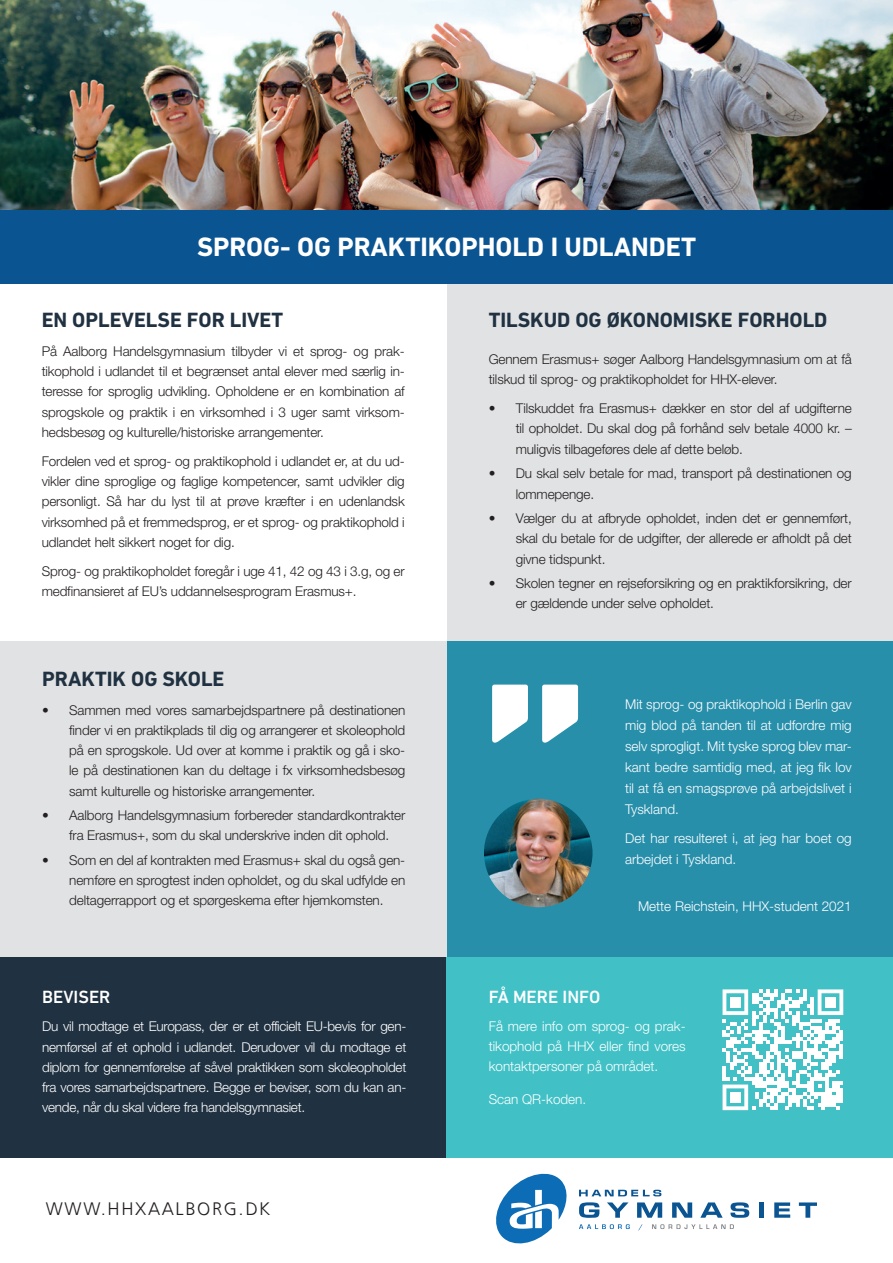
<style>
.page{position:relative;width:893px;height:1263px;background:#fff}
.page>*{position:absolute;margin:0;border:0;box-sizing:border-box;transform-origin:0 0}
.t1{font:900 235.95px "DIN Next LT Pro";color:#fff}
.t2{font:700 27px "DIN Next LT Pro";color:#fff}
.t3{font:700 21px "DIN Next LT Pro";color:#203141}
.t4{font:italic 300 18px "Frutiger LT Com";color:#231f20}
.t5{font:500 18px "DIN Next LT Pro";color:#fff}
.t6{font:300 13.5px/20.2px "Helvetica Neue";letter-spacing:-.01em;color:#231f20;text-align:justify}
.t7{font:300 13.5px/20.2px "Helvetica Neue";color:#fff;text-align:justify}
</style>
<div class="page">
<div style="left:0;top:641px;width:448px;height:316px;background:#e1e2e4"></div>
<div style="left:448px;top:284px;width:445px;height:357px;background:#e1e2e4"></div>
<img style="left:0;top:0;width:893px;height:210px">
<div style="left:0;top:210px;width:893px;height:74px;background:#0a5492"></div>
<div style="left:0;top:957px;width:446px;height:201px;background:#203141"></div>
<svg style="left:579px;top:1202px;width:20px;height:16px"></svg>
<svg style="left:607px;top:1202px;width:21px;height:16px"></svg>
<svg style="left:637px;top:1202px;width:25px;height:16px"></svg>
<svg style="left:672px;top:1202px;width:20px;height:16px"></svg>
<svg style="left:700px;top:1202px;width:23px;height:16px"></svg>
<svg style="left:730px;top:1202px;width:19px;height:16px"></svg>
<div style="left:759px;top:1202px;width:5px;height:16px;background:#0a5492"></div>
<svg style="left:774px;top:1202px;width:16px;height:16px"></svg>
<svg style="left:799px;top:1202px;width:18px;height:16px"></svg>
<svg style="left:579px;top:1224px;width:51px;height:5px"></svg>
<svg style="left:652px;top:1224px;width:82px;height:5px"></svg>
<svg style="left:579px;top:1190px;width:82px;height:6px"></svg>
<svg style="left:496px;top:1174px;width:71px;height:69px"></svg>
<div style="left:446px;top:957px;width:447px;height:201px;background:#41c1c6"></div>
<div style="left:448px;top:641px;width:445px;height:316px;background:#288fab"></div>
<img style="left:484px;top:799px;width:108px;height:108px;border-radius:54px">
<svg style="left:722px;top:989px;width:121px;height:121px"></svg>
<div style="left:730px;top:997px;width:11px;height:11px;background:#fff"></div>
<div style="left:825px;top:997px;width:11px;height:11px;background:#fff"></div>
<div style="left:730px;top:1092px;width:11px;height:11px;background:#fff"></div>
<h2 class="t2" style="left:197px;top:231px;width:501px">SPROG- OG PRAKTIKOPHOLD I UDLANDET</h2>
<h3 class="t3" style="left:42px;top:308px;width:243px">EN OPLEVELSE FOR LIVET</h3>
<p class="t6" style="left:42px;top:341px;width:365px">På Aalborg Handelsgymnasium tilbyder vi et sprog- og prak&shy;tikophold i udlandet til et begrænset antal elever med særlig in&shy;teresse for sproglig udvikling. Opholdene er en kombination af sprogskole og praktik i en virksomhed i 3 uger samt virksom&shy;hedsbesøg og kulturelle/historiske arrangementer.</p>
<p class="t6" style="left:42px;top:450px;width:365px">Fordelen ved et sprog- og praktikophold i udlandet er, at du ud&shy;vikler dine sproglige og faglige kompetencer, samt udvikler dig personligt. Så har du lyst til at prøve kræfter i en udenlandsk virksomhed på et fremmedsprog, er et sprog- og praktikophold i udlandet helt sikkert noget for dig.</p>
<p class="t6" style="left:42px;top:560px;width:365px">Sprog- og praktikopholdet foregår i uge 41, 42 og 43 i 3.g, og er medfinansieret af EU’s uddannelsesprogram Erasmus+.</p>
<h3 class="t3" style="left:42px;top:666px;width:184px">PRAKTIK OG SKOLE</h3>
<p class="t6" style="left:69px;top:699px;width:338px;text-indent:-27px">• Sammen med vores samarbejdspartnere på destinationen finder vi en praktikplads til dig og arrangerer et skoleophold på en sprogskole. Ud over at komme i praktik og gå i sko&shy;le på destinationen kan du deltage i fx virksomhedsbesøg samt kulturelle og historiske arrangementer.</p>
<p class="t6" style="left:69px;top:805px;width:338px;text-indent:-27px">• Aalborg Handelsgymnasium forbereder standardkontrakter fra Erasmus+, som du skal underskrive inden dit ophold.</p>
<p class="t6" style="left:69px;top:850px;width:338px;text-indent:-27px">• Som en del af kontrakten med Erasmus+ skal du også gen&shy;nemføre en sprogtest inden opholdet, og du skal udfylde en deltagerrapport og et spørgeskema efter hjemkomsten.</p>
<h3 class="t3" style="left:489px;top:308px;width:340px">TILSKUD OG ØKONOMISKE FORHOLD</h3>
<p class="t6" style="left:489px;top:349px;width:365px">Gennem Erasmus+ søger Aalborg Handelsgymnasium om at få tilskud til sprog- og praktikopholdet for HHX-elever.</p>
<p class="t6" style="left:516px;top:398px;width:338px;text-indent:-27px">• Tilskuddet fra Erasmus+ dækker en stor del af udgifterne til opholdet. Du skal dog på forhånd selv betale 4000 kr. – muligvis tilbageføres dele af dette beløb.</p>
<p class="t6" style="left:516px;top:463px;width:338px;text-indent:-27px">• Du skal selv betale for mad, transport på destinationen og lommepenge.</p>
<p class="t6" style="left:516px;top:508px;width:338px;text-indent:-27px">• Vælger du at afbryde opholdet, inden det er gennemført, skal du betale for de udgifter, der allerede er afholdt på det givne tidspunkt.</p>
<p class="t6" style="left:516px;top:573px;width:337px;text-indent:-27px">• Skolen tegner en rejseforsikring og en praktikforsikring, der er gældende under selve opholdet.</p>
<h1 class="t1" style="left:481px;top:624px;width:110px">”</h1>
<p class="t7" style="left:625px;top:693px;width:228px;line-height:21px">Mit sprog- og praktikophold i Berlin gav mig blod på tanden til at udfordre mig selv sprogligt. Mit tyske sprog blev mar&shy;kant bedre samtidig med, at jeg fik lov til at få en smagsprøve på arbejdslivet i Tyskland.</p>
<p class="t7" style="left:625px;top:828px;width:228px;line-height:21px">Det har resulteret i, at jeg har boet og arbejdet i Tyskland.</p>
<p class="t7" style="left:638px;top:895px;width:215px">Mette Reichstein, HHX-student 2021</p>
<h3 class="t5" style="left:489px;top:986px;width:113px">FÅ MERE INFO</h3>
<h3 class="t5" style="left:42px;top:986px;width:70px">BEVISER</h3>
<p class="t7" style="left:42px;top:1016px;width:366px">Du vil modtage et Europass, der er et officielt EU-bevis for gen&shy;nemførsel af et ophold i udlandet. Derudover vil du modtage et diplom for gennemførelse af såvel praktikken som skoleopholdet fra vores samarbejdspartnere. Begge er beviser, som du kan an&shy;vende, når du skal videre fra handelsgymnasiet.</p>
<p class="t7" style="left:489px;top:1016px;width:198px">Få mere info om sprog- og prak&shy;tikophold på HHX eller find vores kontaktpersoner på området.</p>
<p class="t7" style="left:489px;top:1089px;width:99px">Scan QR-koden.</p>
<h3 class="t4" style="left:47px;top:1198px;width:226px">WWW.HHXAALBORG.DK</h3>
</div>
